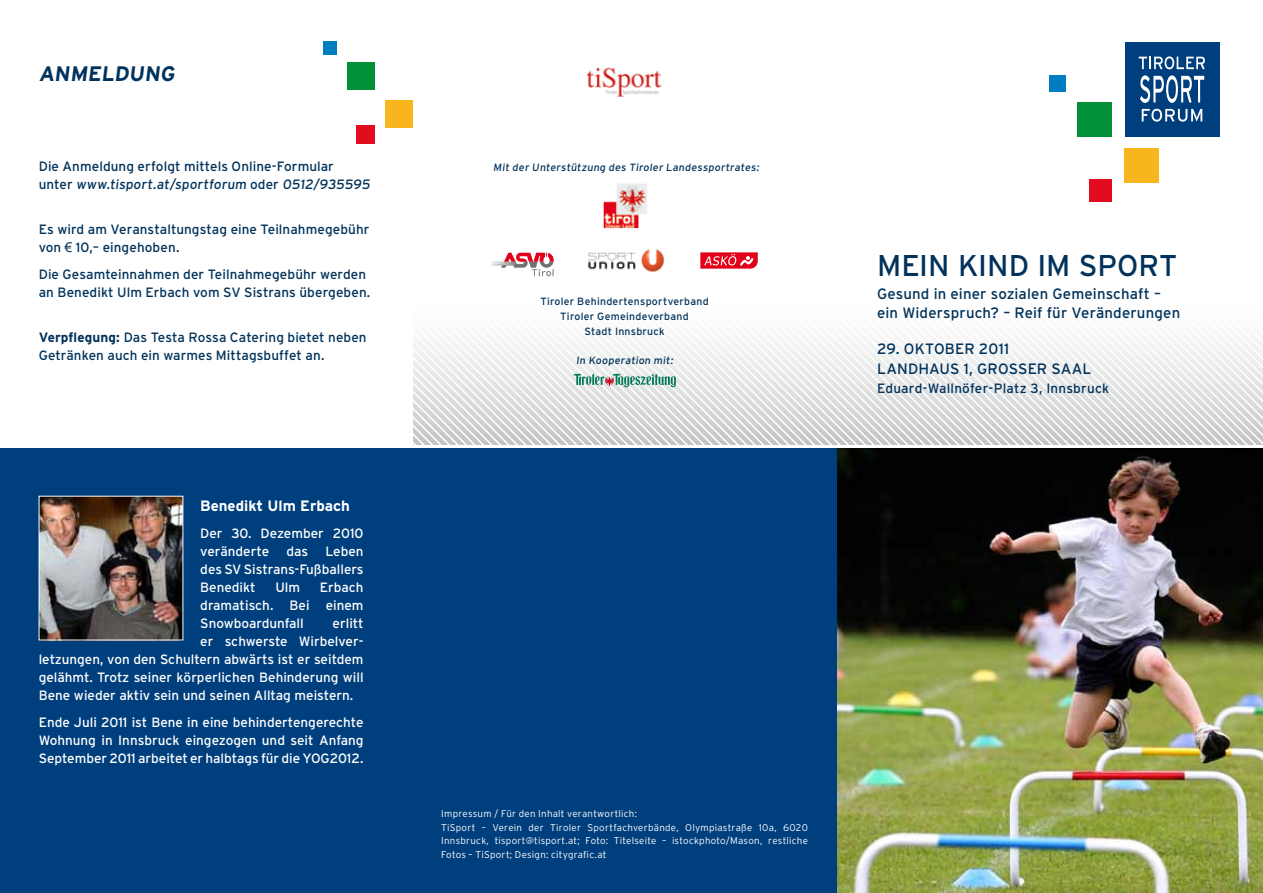
<style>
.page{position:relative;width:1263px;height:893px;background:#fff}
.page>*{position:absolute;margin:0;border:0;box-sizing:border-box;transform-origin:0 0}
.t1{font:30px "Interstate";color:#00325b}
.t2{font:700 21px "Interstate";color:#00325b}
.t3{font:15px/19.5px "Interstate";letter-spacing:.01em;color:#00325b}
.t4{font:700 15px "Interstate";color:#fff}
.t5{font:13.5px/18px "Interstate";color:#fff;text-align:justify}
.t6{font:13.5px/18px "Interstate";letter-spacing:.005em;color:#00325b}
.t7{font:10.5px/15px "Interstate";letter-spacing:.025em;color:#00325b;text-align:center}
.t8{font:300 9.75px/13.5px "Interstate";letter-spacing:.025em;color:#fff}
.s1{font-family:"Arial"}
.s2{font-weight:700}
</style>
<div class="page">
<svg style="left:555px;top:341px;width:9px;height:104px"></svg>
<svg style="left:564px;top:341px;width:8px;height:104px"></svg>
<svg style="left:572px;top:341px;width:9px;height:104px"></svg>
<svg style="left:581px;top:341px;width:17px;height:104px"></svg>
<svg style="left:598px;top:341px;width:17px;height:104px"></svg>
<svg style="left:615px;top:341px;width:8px;height:104px"></svg>
<svg style="left:623px;top:341px;width:9px;height:104px"></svg>
<svg style="left:632px;top:341px;width:8px;height:104px"></svg>
<svg style="left:640px;top:341px;width:9px;height:104px"></svg>
<svg style="left:649px;top:341px;width:8px;height:104px"></svg>
<svg style="left:657px;top:341px;width:9px;height:104px"></svg>
<svg style="left:666px;top:341px;width:8px;height:104px"></svg>
<svg style="left:674px;top:341px;width:9px;height:104px"></svg>
<svg style="left:683px;top:341px;width:8px;height:104px"></svg>
<svg style="left:691px;top:341px;width:9px;height:104px"></svg>
<svg style="left:700px;top:341px;width:8px;height:104px"></svg>
<svg style="left:708px;top:341px;width:9px;height:104px"></svg>
<svg style="left:717px;top:341px;width:8px;height:104px"></svg>
<svg style="left:725px;top:341px;width:17px;height:104px"></svg>
<svg style="left:742px;top:341px;width:9px;height:104px"></svg>
<svg style="left:751px;top:341px;width:8px;height:104px"></svg>
<svg style="left:759px;top:341px;width:9px;height:104px"></svg>
<svg style="left:768px;top:341px;width:8px;height:104px"></svg>
<svg style="left:776px;top:341px;width:9px;height:104px"></svg>
<svg style="left:785px;top:341px;width:8px;height:104px"></svg>
<svg style="left:793px;top:341px;width:9px;height:104px"></svg>
<svg style="left:802px;top:341px;width:8px;height:104px"></svg>
<svg style="left:810px;top:341px;width:9px;height:104px"></svg>
<svg style="left:819px;top:341px;width:8px;height:104px"></svg>
<svg style="left:827px;top:341px;width:9px;height:104px"></svg>
<svg style="left:836px;top:341px;width:8px;height:104px"></svg>
<svg style="left:844px;top:341px;width:17px;height:104px"></svg>
<svg style="left:861px;top:341px;width:402px;height:104px"></svg>
<div style="left:0;top:447px;width:839px;height:446px;background:#003f7d"></div>
<img style="left:41px;top:498px;width:140px;height:140px">
<img style="left:838px;top:447px;width:425px;height:446px">
<img style="left:586px;top:67px;width:76px;height:30px">
<img style="left:604px;top:184px;width:43px;height:44px">
<div style="left:1125px;top:42px;width:94px;height:94px;background:#003f7d"></div>
<svg style="left:1139px;top:56px;width:66px;height:13px"></svg>
<svg style="left:1140px;top:75px;width:64px;height:28px"></svg>
<svg style="left:1142px;top:109px;width:60px;height:13px"></svg>
<div style="left:1124px;top:149px;width:34px;height:34px;background:#f9b51d"></div>
<div style="left:1078px;top:102px;width:34px;height:34px;background:#009037"></div>
<div style="left:1049px;top:76px;width:17px;height:16px;background:#007cc1"></div>
<div style="left:1090px;top:179px;width:22px;height:23px;background:#e30c1f"></div>
<div style="left:385px;top:100px;width:27px;height:28px;background:#f9b51d"></div>
<div style="left:347px;top:62px;width:28px;height:28px;background:#009037"></div>
<div style="left:324px;top:41px;width:13px;height:13px;background:#007cc1"></div>
<div style="left:357px;top:126px;width:18px;height:18px;background:#e30c1f"></div>
<svg style="left:196px;top:253px;width:358px;height:195px"></svg>
<svg style="left:700px;top:252px;width:58px;height:17px"></svg>
<img style="left:588px;top:249px;width:77px;height:23px">
<svg style="left:573px;top:374px;width:103px;height:13px"></svg>
<hr style="left:0;top:445px;width:1263px;height:2px;background:#fff">
<h2 class="t2" style="left:39px;top:62px;width:140px">ANMELDUNG</h2>
<p class="t6" style="left:39px;top:157px;width:335px">Die Anmeldung erfolgt mittels Online-Formular<br>unter www.tisport.at/sportforum oder 0512/935595</p>
<p class="t6" style="left:39px;top:220px;width:332px">Es wird am Veranstaltungstag eine Teilnahmegebühr von <span class="s1">€</span> 10,– eingehoben.</p>
<p class="t6" style="left:39px;top:265px;width:333px">Die Gesamteinnahmen der Teilnahmegebühr werden an Benedikt Ulm Erbach vom SV Sistrans übergeben.</p>
<p class="t6" style="left:39px;top:328px;width:329px"><span class="s2">Verpflegung:</span> Das Testa Rossa Catering bietet neben<br>Getränken auch ein warmes Mittagsbuffet an.</p>
<p class="t4" style="left:200px;top:497px;width:151px">Benedikt Ulm Erbach</p>
<p class="t5" style="left:200px;top:524px;width:165px">Der 30. Dezember 2010 veränderte</p>
<p class="t5" style="left:200px;top:542px;width:165px;text-indent:125px">Leben des SV Sistrans-Fußballers Benedikt</p>
<p class="t5" style="left:286px;top:542px;width:23px">das</p>
<p class="t5" style="left:200px;top:578px;width:165px;text-indent:120px">Erbach dramatisch. Bei einem Snowboardunfall</p>
<p class="t5" style="left:275px;top:578px;width:26px">Ulm</p>
<p class="t5" style="left:333px;top:614px;width:32px">erlitt</p>
<p class="t5" style="left:200px;top:632px;width:163px">er schwerste Wirbelver-</p>
<p class="t5" style="left:39px;top:650px;width:326px">letzungen, von den Schultern abwärts ist er seitdem</p>
<p class="t5" style="left:39px;top:668px;width:326px">gelähmt. Trotz seiner körperlichen Behinderung will</p>
<p class="t5" style="left:39px;top:686px;width:316px">Bene wieder aktiv sein und seinen Alltag meistern.</p>
<p class="t5" style="left:39px;top:713px;width:326px">Ende Juli 2011 ist Bene in eine behindertengerechte Wohnung in Innsbruck eingezogen und seit Anfang September 2011 arbeitet er halbtags für die YOG2012.</p>
<p class="t7" style="left:493px;top:159px;width:269px">Mit der Unterstützung des Tiroler Landessportrates:</p>
<p class="t7" style="left:540px;top:294px;width:170px">Tiroler Behindertensportverband<br>Tiroler Gemeindeverband<br>Stadt Innsbruck</p>
<p class="t7" style="left:576px;top:352px;width:100px">In Kooperation mit:</p>
<h1 class="t1" style="left:877px;top:249px;width:261px">mein Kind im Sport</h1>
<p class="t3" style="left:877px;top:284px;width:305px">Gesund in einer sozialen Gemeinschaft – ein Widerspruch? – Reif für Veränderungen</p>
<p class="t3" style="left:877px;top:339px;width:134px">29. OKTOBER 2011<br>Landhaus</p>
<p class="t3" style="left:964px;top:359px;width:108px">1, GroSSer Saal</p>
<p class="t6" style="left:877px;top:379px;width:234px">Eduard-Wallnöfer-Platz 3, Innsbruck</p>
<p class="t8" style="left:441px;top:807px;width:368px">Impressum / Für den Inhalt verantwortlich:<br>TiSport – Verein der Tiroler Sportfachverbände, Olympiastraße 10a, 6020<br>Innsbruck, tisport@tisport.at; Foto: Titelseite – istockphoto/Mason, restliche Fotos – TiSport; Design: citygrafic.at</p>
</div>
